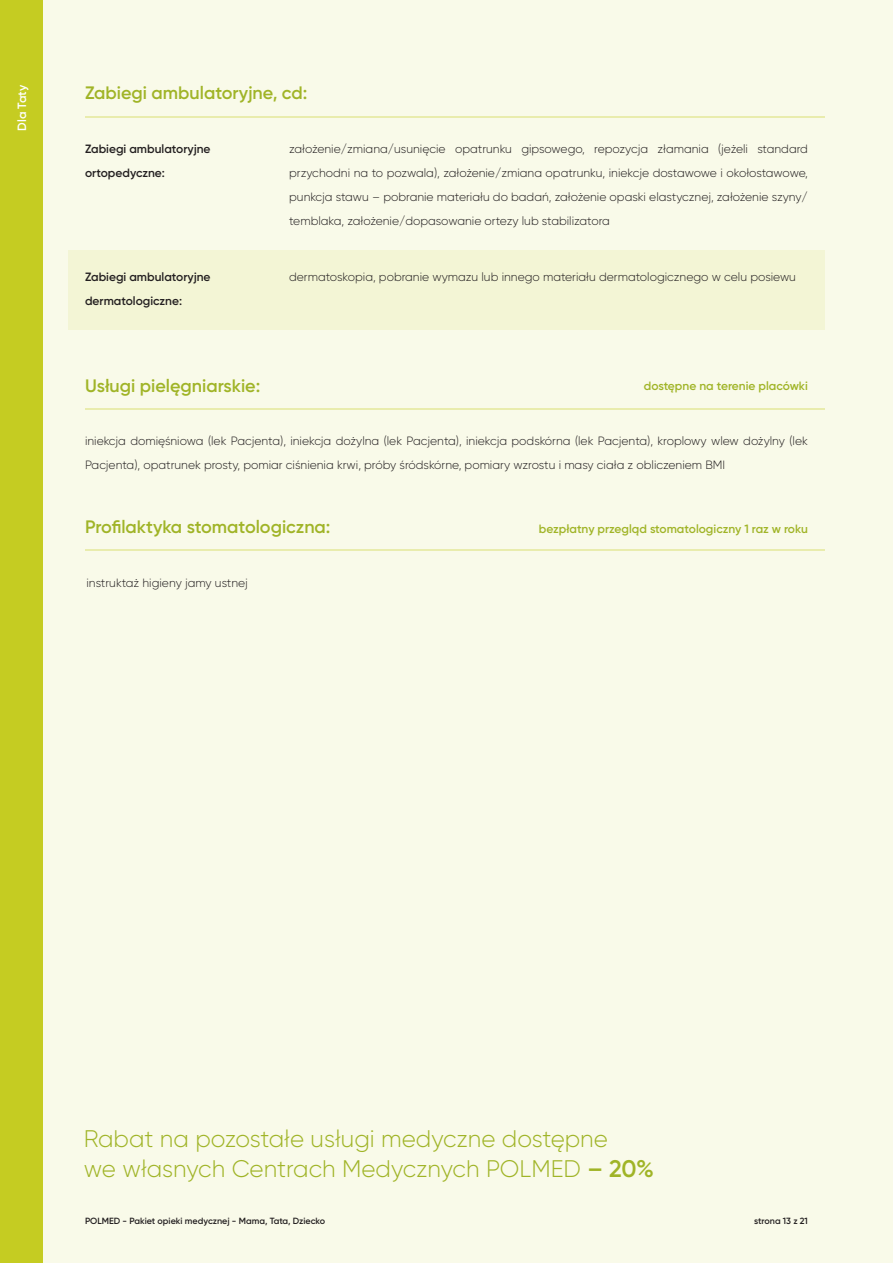
<style>
.page{position:relative;width:893px;height:1263px;background:#f9fae9}
.page>*{position:absolute;margin:0;border:0;box-sizing:border-box;transform-origin:0 0}
.t1{font:300 24px/30px "Gilroy";color:#a0b427}
.t2{font:600 18px "Gilroy";color:#a0b427}
.t3{font:300 12px/24px "Gilroy";color:#231f20}
.t4{font:600 12px/24px "Gilroy";color:#231f20}
.t5{font:600 12px "Gilroy";color:#a0b427}
.t6{font:600 12px "Gilroy";color:#fff}
.t7{font:600 9px "Gilroy";color:#231f20}
.s1{font-weight:600}
</style>
<div class="page">
<div style="left:68px;top:250px;width:757px;height:80px;background:#f3f5d5"></div>
<hr style="left:85px;top:408px;width:740px;height:2px;background:#c5cc22">
<hr style="left:85px;top:550px;width:740px;height:1px;background:#c5cc22">
<hr style="left:85px;top:116px;width:740px;height:2px;background:#c5cc22">
<div style="left:0;top:0;width:43px;height:1263px;background:#c5cc22"></div>
<p class="t6" style="left:14px;top:131px;width:47px;rotate:-90deg">Dla Taty</p>
<h2 class="t2" style="left:85px;top:82px;width:224px">Zabiegi ambulatoryjne, cd:</h2>
<p class="t4" style="left:85px;top:137px;width:127px">Zabiegi ambulatoryjne ortopedyczne:</p>
<p class="t4" style="left:85px;top:265px;width:127px">Zabiegi ambulatoryjne dermatologiczne:</p>
<p class="t3" style="left:289px;top:137px;width:520px;text-align:justify">założenie/zmiana/usunięcie opatrunku gipsowego, repozycja złamania (jeżeli standard przychodni na to pozwala), założenie/zmiana opatrunku, iniekcje dostawowe i okołostawowe, punkcja stawu – pobranie materiału do badań, założenie opaski elastycznej, założenie szyny/ temblaka, założenie/dopasowanie ortezy lub stabilizatora</p>
<p class="t3" style="left:289px;top:265px;width:508px">dermatoskopia, pobranie wymazu lub innego materiału dermatologicznego w celu posiewu</p>
<h2 class="t2" style="left:85px;top:375px;width:177px">Usługi pielęgniarskie:</h2>
<p class="t5" style="left:644px;top:378px;width:166px">dostępne na terenie placówki</p>
<p class="t3" style="left:85px;top:429px;width:724px">iniekcja domięśniowa (lek Pacjenta), iniekcja dożylna (lek Pacjenta), iniekcja podskórna (lek Pacjenta), kroplowy wlew dożylny (lek<br>Pacjenta), opatrunek prosty, pomiar ciśnienia krwi, próby śródskórne, pomiary wzrostu i masy ciała z obliczeniem BMI</p>
<h2 class="t2" style="left:85px;top:516px;width:247px">Profilaktyka stomatologiczna:</h2>
<p class="t5" style="left:539px;top:522px;width:270px">bezpłatny przegląd stomatologiczny 1 raz w roku</p>
<p class="t3" style="left:86px;top:571px;width:163px">instruktaż higieny jamy ustnej</p>
<h1 class="t1" style="left:84px;top:1123px;width:572px">Rabat na pozostałe usługi medyczne dostępne<br>we własnych Centrach Medycznych POLMED <span class="s1">– 20%</span></h1>
<p class="t7" style="left:85px;top:1215px;width:242px">POLMED - Pakiet opieki medycznej - Mama, Tata, Dziecko</p>
<p class="t7" style="left:754px;top:1215px;width:55px">strona 13 z 21</p>
</div>
